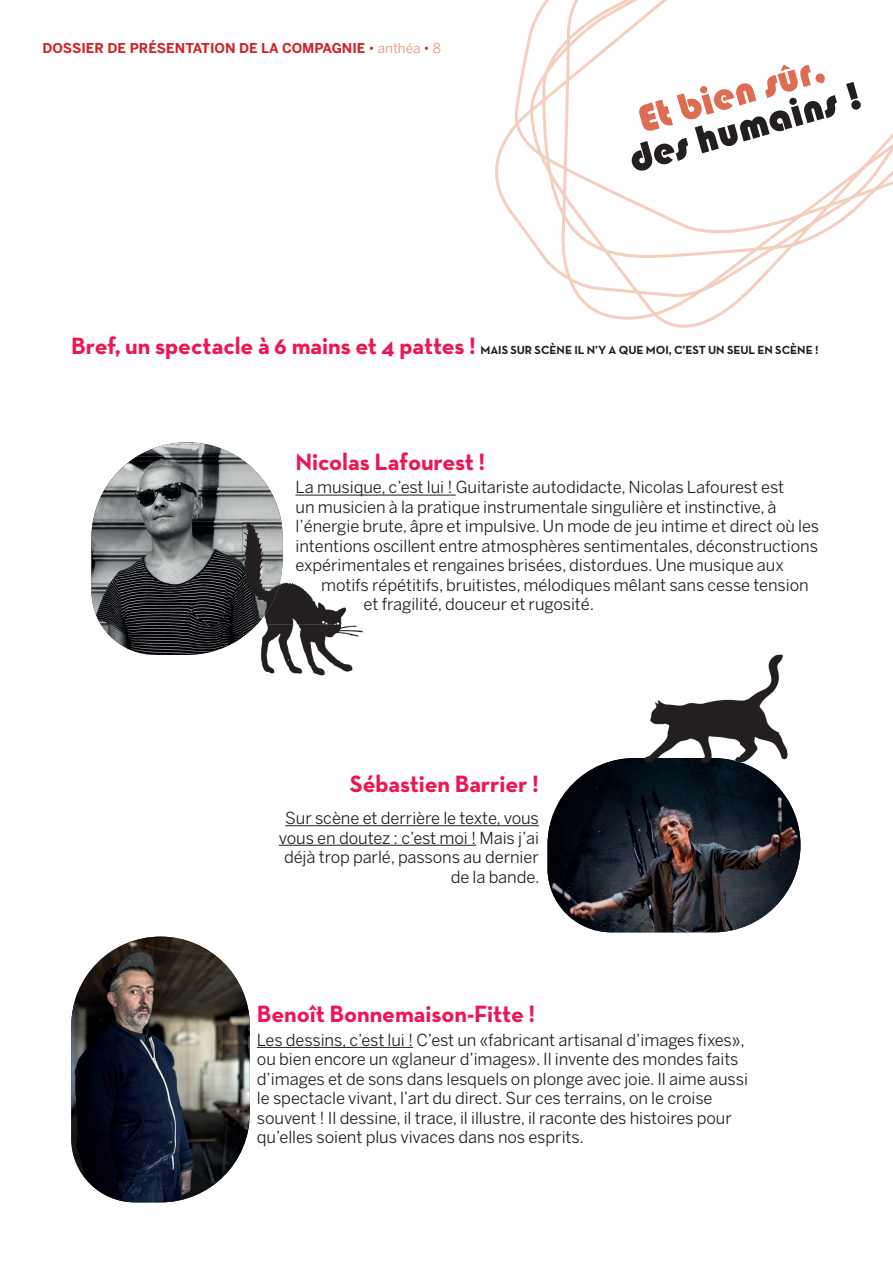
<style>
.page{position:relative;width:893px;height:1263px;background:#fff}
.page>*{position:absolute;margin:0;border:0;box-sizing:border-box;transform-origin:0 0}
.t1{font:40.5px "Bauhaus 93";color:#231f20}
.t2{font:40.5px "Bauhaus 93";color:#dd6c53}
.t3{font:700 24px "Neutra Text";letter-spacing:-.005em;color:#ed1653}
.t4{font:16.5px/19.5px "Benton Sans";letter-spacing:-.005em;color:#231f20}
.t5{font:700 13.5px "Benton Sans";color:#d1232a}
.t6{font:700 12px "Neutra Text";letter-spacing:-.005em;color:#231f20}
.s1{font-weight:400}
.s2{font-weight:400;color:#e59279}
.s3{font-size:24px;color:#ed1653}
</style>
<div class="page">
<svg style="left:495px;top:0;width:398px;height:328px"></svg>
<img style="left:91px;top:444px;width:190px;height:211px">
<img style="left:71px;top:936px;width:179px;height:266px">
<img style="left:547px;top:758px;width:253px;height:174px">
<img style="left:645px;top:654px;width:142px;height:108px">
<img style="left:645px;top:758px;width:95px;height:4px">
<img style="left:283px;top:582px;width:64px;height:42px">
<img style="left:243px;top:624px;width:120px;height:51px">
<img style="left:243px;top:522px;width:40px;height:115px">
<hr style="left:296px;top:495px;width:160px;height:1px;background:#231f20">
<hr style="left:285px;top:825px;width:254px;height:1px;background:#231f20">
<hr style="left:279px;top:845px;width:197px;height:1px;background:#231f20">
<hr style="left:257px;top:1047px;width:156px;height:1px;background:#231f20">
<p class="t5" style="left:43px;top:40px;width:400px">DOSSIER DE PRÉSENTATION DE LA COMPAGNIE <span class="s1">•</span> <span class="s2">anthéa</span> <span class="s1">•</span> <span class="s2">8</span></p>
<h1 class="t2" style="left:633px;top:98px;width:195px;rotate:-16deg">Et bien sûr,</h1>
<h1 class="t1" style="left:624px;top:138px;width:243px;rotate:-16deg">des humains !</h1>
<p class="t6" style="left:71px;top:342px;width:749px"><span class="s3">Bref, un spectacle à 6 mains et 4 pattes !</span> MAIS SUR SCÈNE IL N’Y A QUE MOI, C’EST UN SEUL EN SCÈNE !</p>
<h2 class="t3" style="left:296px;top:446px;width:191px">Nicolas Lafourest !</h2>
<p class="t4" style="left:296px;top:477px;width:525px">La musique, c’est lui ! Guitariste autodidacte, Nicolas Lafourest est<br>un musicien à la pratique instrumentale singulière et instinctive, à l’énergie brute, âpre et impulsive. Un mode de jeu intime et direct où les intentions oscillent entre atmosphères sentimentales, déconstructions expérimentales et rengaines brisées, distordues. Une musique aux</p>
<p class="t4" style="left:364px;top:575px;width:447px;text-indent:-43px">motifs répétitifs, bruitistes, mélodiques mêlant sans cesse tension et fragilité, douceur et rugosité.</p>
<h2 class="t3" style="left:350px;top:769px;width:191px">Sébastien Barrier !</h2>
<p class="t4" style="left:279px;top:808px;width:262px;text-align:right">Sur scène et derrière le texte, vous vous en doutez : c’est moi ! Mais j’ai déjà trop parlé, passons au dernier de la bande.</p>
<h2 class="t3" style="left:257px;top:999px;width:280px">Benoît Bonnemaison-Fitte !</h2>
<p class="t4" style="left:257px;top:1030px;width:493px">Les dessins, c’est lui ! C’est un «fabricant artisanal d’images fixes», ou bien encore un «glaneur d’images». Il invente des mondes faits d’images et de sons dans lesquels on plonge avec joie. Il aime aussi le spectacle vivant, l’art du direct. Sur ces terrains, on le croise souvent ! Il dessine, il trace, il illustre, il raconte des histoires pour qu’elles soient plus vivaces dans nos esprits.</p>
</div>
